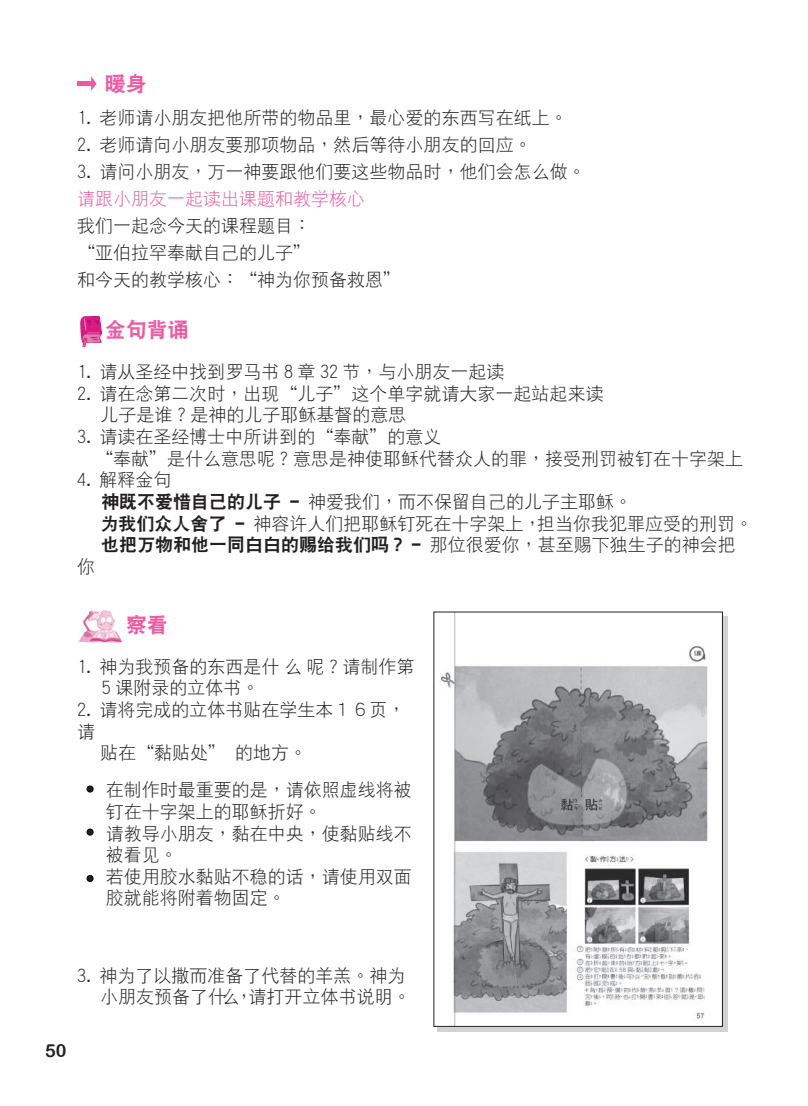
<style>
.page{position:relative;width:808px;height:1106px;background:#fff}
.page>*{position:absolute;margin:0;border:0;box-sizing:border-box;transform-origin:0 0}
.t1{font:21px "DF Hei W9 GB5";letter-spacing:-.01em;color:#ef59a1}
.t2{font:18px/21.6px "DF Hei W3 GB5";color:#231f20}
.t3{font:18px "DF Hei W9 GB5";color:#231f20}
.t4{font:18px "DF Hei W3 GB5";color:#ef59a1}
.t5{font:18px "Arial Rounded MT Bold";color:#231f20}
.s1{font-family:"DF Hei W9 GB5"}
.s2{font-family:"DF Hei W3 GB5"}
</style>
<div class="page">
<img style="left:80px;top:316px;width:22px;height:32px">
<div style="left:77px;top:81px;width:16px;height:5px;background:#ef59a1"></div>
<svg style="left:91px;top:76px;width:6px;height:15px"></svg>
<img style="left:78px;top:610px;width:44px;height:33px">
<svg style="left:87px;top:786px;width:6px;height:6px"></svg>
<div style="left:87px;top:785px;width:6px;height:7px;border:1px solid #000;border-radius:50%"></div>
<svg style="left:87px;top:829px;width:6px;height:6px"></svg>
<div style="left:87px;top:828px;width:6px;height:7px;border:1px solid #000;border-radius:50%"></div>
<svg style="left:87px;top:875px;width:6px;height:6px"></svg>
<svg style="left:437px;top:616px;width:290px;height:416px;background:#c0c0c2"></svg>
<img style="left:437px;top:613px;width:284px;height:411px">
<p class="t1" style="left:105px;top:73px;width:43px">暖身</p>
<p class="t2" style="left:77px;top:107px;width:492px">1. 老師請小朋友把他所帶的物品裡，最心愛的東西寫在紙上。</p>
<p class="t2" style="left:77px;top:134px;width:456px">2. 老師請向小朋友要那項物品，然後等待小朋友的回應。</p>
<p class="t2" style="left:77px;top:161px;width:510px">3. 請問小朋友，萬一神要跟他們要這些物品時，他們會怎麼做。</p>
<p class="t4" style="left:77px;top:190px;width:289px">請跟小朋友一起讀出課題和教學核心</p>
<p class="t2" style="left:77px;top:212px;width:325px;line-height:27px">我們一起唸今天的課程題目：<br>“亞伯拉罕奉獻自己的兒子”<br>和今天的教學核心：“神為你預備救恩”</p>
<p class="t1" style="left:105px;top:320px;width:85px">金句背誦</p>
<p class="t2" style="left:77px;top:361px;width:429px">1. 請從聖經中找到羅馬書 8 章 32 節，與小朋友一起讀</p>
<p class="t2" style="left:101px;top:382px;width:505px;text-indent:-23px">2. 請在唸第二次時，出現“兒子”這個單字就請大家一起站起來讀兒子是誰 ? 是神的兒子耶穌基督的意思</p>
<p class="t2" style="left:95px;top:426px;width:649px;text-indent:-18px">3. 請讀在聖經博士中所講到的“奉獻”的意義<br>“奉獻”是什麼意思呢 ? 意思是神使耶穌代替眾人的罪，接受刑罰被釘在十字架上</p>
<p class="t2" style="left:101px;top:469px;width:654px;text-indent:-23px">4. 解釋金句<br><span class="s1">神既不愛惜自己的兒子 -</span> 神愛我們，而不保留自己的兒子主耶穌。<br><span class="s1">為我們眾人捨了 -</span> 神容許人們把耶穌釘死在十字架上，擔當你我犯罪應受的刑罰。</p>
<p class="t3" style="left:101px;top:535px;width:636px">也把萬物和他一同白白的賜給我們嗎？ - <span class="s2">那位很愛你，甚至賜下獨生子的神會把</span></p>
<p class="t2" style="left:77px;top:555px;width:19px">你</p>
<p class="t1" style="left:126px;top:614px;width:43px">察看</p>
<p class="t2" style="left:102px;top:655px;width:314px;text-indent:-25px">1. 神為我預備的東西是什麼呢 ? 請製作第<br>5 課附錄的立體書。</p>
<p class="t2" style="left:77px;top:699px;width:330px">2. 請將完成的立體書貼在學生本１６頁，</p>
<p class="t2" style="left:77px;top:720px;width:19px">請</p>
<p class="t2" style="left:100px;top:742px;width:208px">貼在“黏貼處” 的地方。</p>
<p class="t2" style="left:106px;top:779px;width:307px">在製作時最重要的是，請依照虛線將被釘在十字架上的耶穌摺好。<br>請教導小朋友，黏在中央，使黏貼線不被看見。<br>若使用膠水黏貼不穩的話，請使用雙面膠就能將附著物固定。</p>
<p class="t2" style="left:77px;top:964px;width:335px;text-align:right">3. 神為了以撒而準備了代替的羊羔。神為小朋友預備了什麼，請打開立體書說明。</p>
<p class="t5" style="left:45px;top:1039px;width:23px">50</p>
</div>
